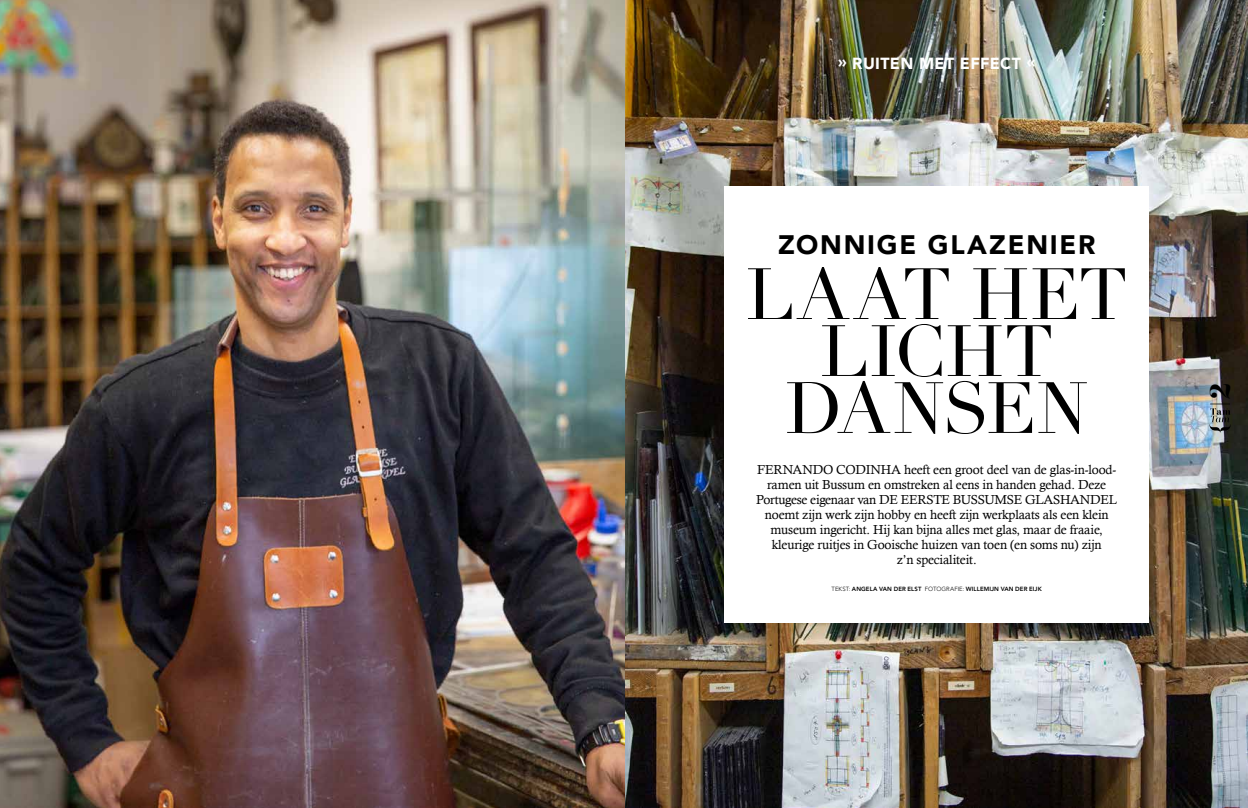
<style>
.page{position:relative;width:1248px;height:808px;background:#fff}
.page>*{position:absolute;margin:0;border:0;box-sizing:border-box;transform-origin:0 0}
.t1{font:71.2px/57px "Didot";letter-spacing:.005em;color:#000;text-align:center}
.t2{font:700 28.5px "Trivia Serif";color:#000}
.t3{font:900 26.7px "Avenir";letter-spacing:.065em;color:#000}
.t4{font:900 16px "Avenir LT";letter-spacing:.02em;color:#fff}
.t5{font:13px/15px "Calisto";letter-spacing:-.01em;color:#000;text-align:center}
.t6{font:800 6px "Avenir LT";letter-spacing:.015em;color:#000}
.s1{font-weight:300}
</style>
<div class="page">
<img style="left:624px;top:0;width:623px;height:808px">
<div style="left:724px;top:186px;width:424px;height:436px;background:#fff"></div>
<img style="left:0;top:0;width:624px;height:808px">
<svg style="left:1209px;top:404px;width:21px;height:28px"></svg>
<p class="t4" style="left:837px;top:54px;width:199px">» RUITEN MET EFFECT «</p>
<h3 class="t3" style="left:778px;top:222px;width:319px">ZONNIGE GLAZENIER</h3>
<h1 class="t1" style="left:745px;top:267px;width:383px">LAAT HET<br>LICHT<br>DANSEN</h1>
<p class="t5" style="left:756px;top:462px;width:362px">FERNANDO CODINHA heeft een groot deel van de glas-in-lood&shy;ramen uit Bussum en omstreken al eens in handen gehad. Deze Portugese eigenaar van DE EERSTE BUSSUMSE GLASHANDEL noemt zijn werk zijn hobby en heeft zijn werkplaats als een klein museum ingericht. Hij kan bijna alles met glas, maar de fraaie, kleurige ruitjes in Gooische huizen van toen (en soms nu) zijn<br>z’n specialiteit.</p>
<p class="t6" style="left:831px;top:586px;width:212px"><span class="s1">TEKST:</span> ANGELA VAN DER ELST <span class="s1">FOTOGRAFIE:</span> WILLEMIJN VAN DER EIJK</p>
<h2 class="t2" style="left:1203px;top:400px;width:19px;rotate:-90deg">2</h2>
</div>
